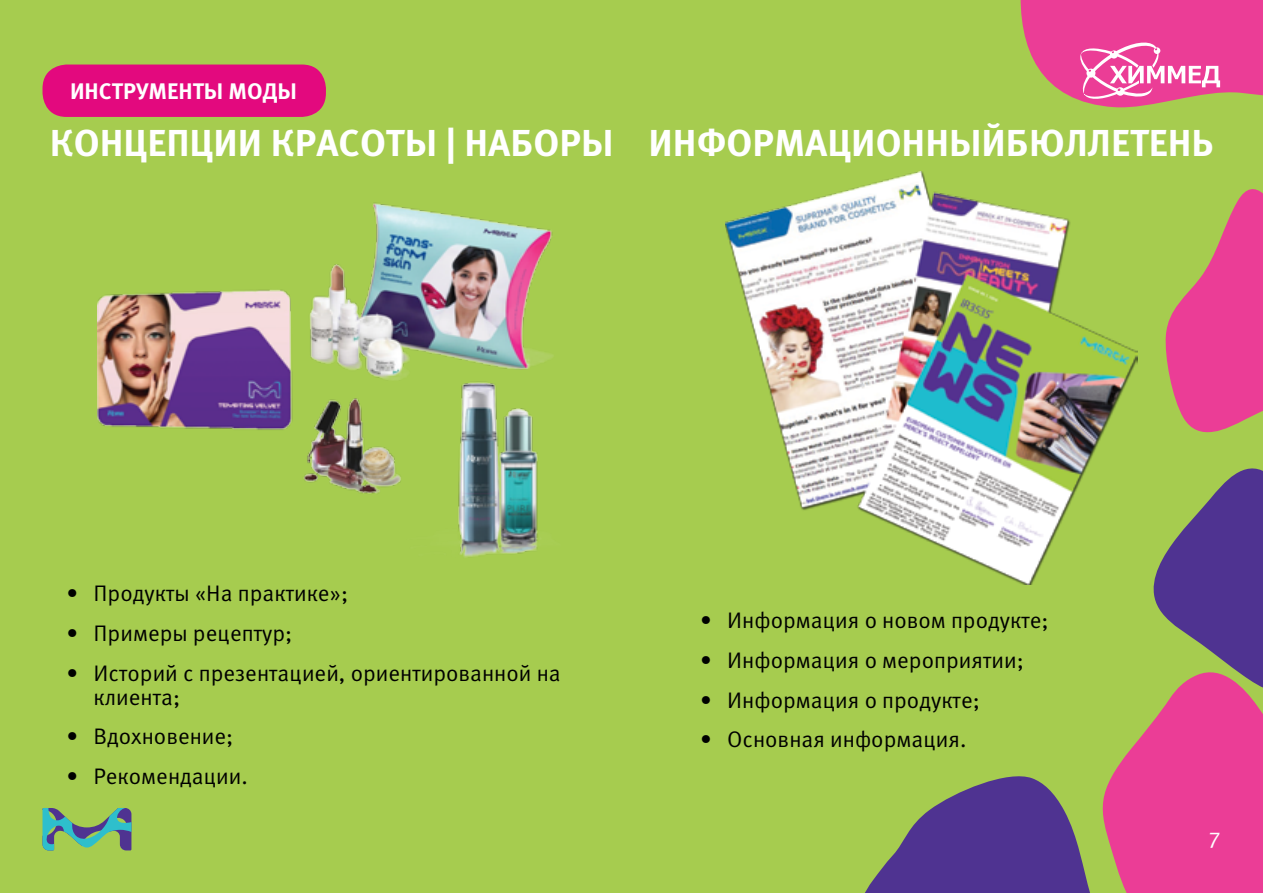
<style>
.page{position:relative;width:1263px;height:893px;background:#a6cc4f}
.page>*{position:absolute;margin:0;border:0;box-sizing:border-box;transform-origin:0 0}
.t1{font:700 37.5px "Meta Pro";color:#fff}
.t2{font:22.5px/24px "Meta Pro";color:#000}
.t3{font:700 22.5px "Meta Pro";color:#fff}
.t4{font:22.5px "Meta Pro";color:#fff}
</style>
<div class="page">
<svg style="left:1165px;top:189px;width:98px;height:244px"></svg>
<svg style="left:865px;top:468px;width:398px;height:425px"></svg>
<svg style="left:43px;top:808px;width:88px;height:42px"></svg>
<svg style="left:1020px;top:0;width:243px;height:108px;background:#e35e94"></svg>
<img style="left:97px;top:202px;width:456px;height:356px">
<div style="left:43px;top:65px;width:283px;height:52px;background:#e3097e;border-radius:24px"></div>
<img style="left:725px;top:172px;width:412px;height:412px">
<p class="t3" style="left:70px;top:77px;width:229px">ИНСТРУМЕНТЫ МОДЫ</p>
<h1 class="t1" style="left:50px;top:120px;width:565px">КОНЦЕПЦИИ КРАСОТЫ | НАБОРЫ</h1>
<h1 class="t1" style="left:648px;top:120px;width:567px">ИНФОРМАЦИОННЫЙБЮЛЛЕТЕНЬ</h1>
<p class="t2" style="left:67px;top:582px;width:283px">• Продукты «На практике»;</p>
<p class="t2" style="left:67px;top:622px;width:227px">• Примеры рецептур;</p>
<p class="t2" style="left:94px;top:662px;width:469px;text-indent:-27px">• Историй с презентацией, ориентированной на клиента;</p>
<p class="t2" style="left:67px;top:725px;width:168px">• Вдохновение;</p>
<p class="t2" style="left:67px;top:765px;width:183px">• Рекомендации.</p>
<p class="t2" style="left:700px;top:609px;width:350px">• Информация о новом продукте;</p>
<p class="t2" style="left:700px;top:649px;width:325px">• Информация о мероприятии;</p>
<p class="t2" style="left:700px;top:689px;width:281px">• Информация о продукте;</p>
<p class="t2" style="left:700px;top:728px;width:268px">• Основная информация.</p>
<p class="t4" style="left:1209px;top:822px;width:13px">7</p>
</div>
